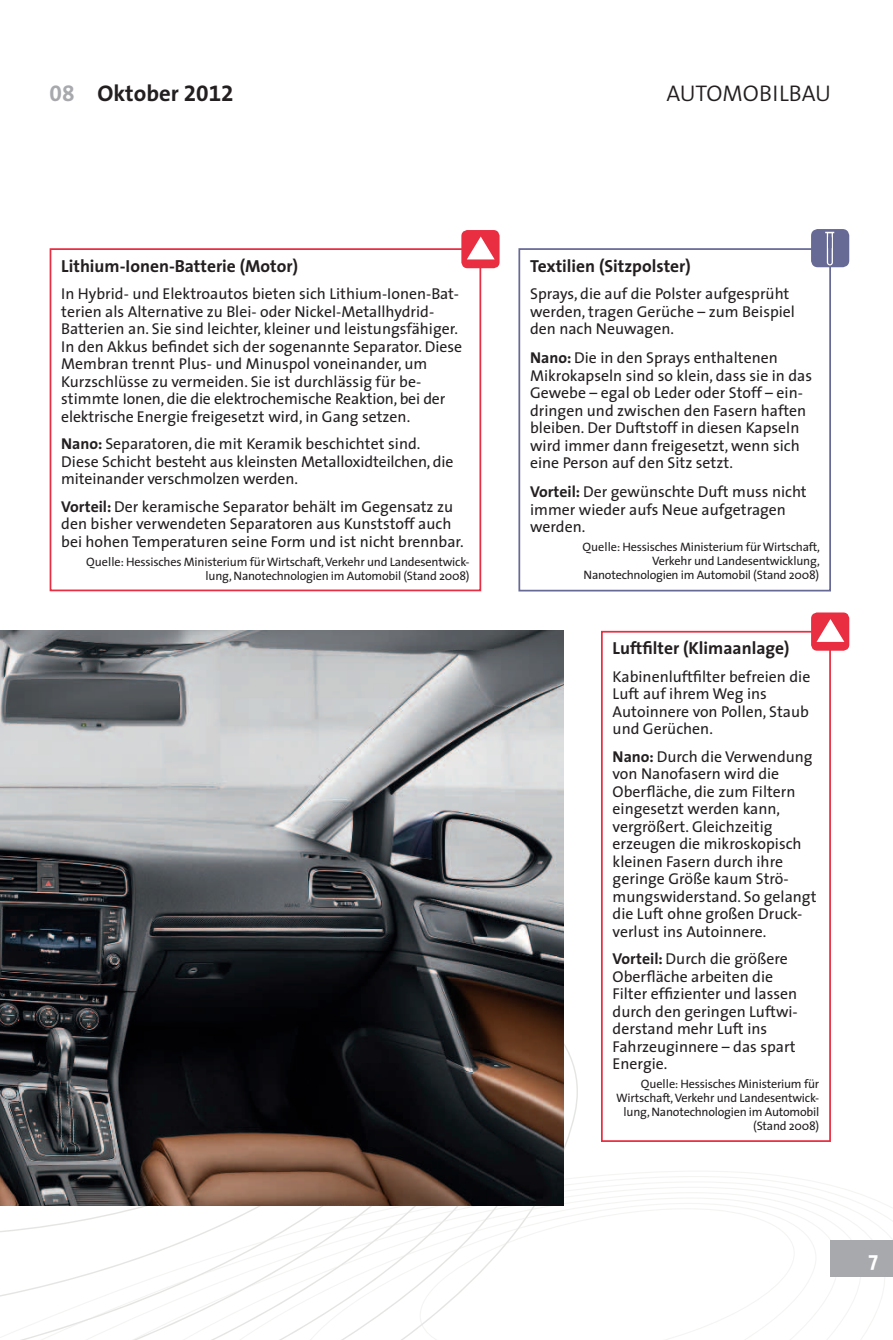
<style>
.page{position:relative;width:893px;height:1340px;background:#fff}
.page>*{position:absolute;margin:0;border:0;box-sizing:border-box;transform-origin:0 0}
.t1{font:700 22.75px "The Sans";color:#231f20}
.t2{font:300 22.75px "The Sans";color:#231f20}
.t3{font:700 21px "The Sans";color:#fff}
.t4{font:700 17.5px "The Sans";color:#231f20}
.t5{font:15.75px/17.5px "The Sans";color:#231f20}
.t6{font:12.25px/14px "The Sans";letter-spacing:-.015em;color:#231f20;text-align:right}
.s1{font-family:"The Sans Bold Expert";font-weight:400;color:#a8a9ad}
.s2{font-family:"The Sans Bold Expert";font-weight:400}
.s3{font-weight:700}
</style>
<div class="page">
<svg style="left:578px;top:1171px;width:315px;height:168px"></svg>
<svg style="left:0;top:925px;width:578px;height:414px"></svg>
<div style="left:831px;top:1240px;width:62px;height:36px;background:#a8a9ad"></div>
<img style="left:0;top:631px;width:563px;height:574px">
<div style="left:601px;top:631px;width:230px;height:510px;border:2px solid #e92e41"></div>
<div style="left:50px;top:248px;width:431px;height:343px;border:2px solid #e92e41"></div>
<div style="left:461px;top:230px;width:39px;height:38px;background:#e92e41;border-radius:6px"></div>
<svg style="left:467px;top:236px;width:28px;height:23px"></svg>
<div style="left:811px;top:612px;width:38px;height:38px;background:#e92e41;border-radius:6px"></div>
<svg style="left:816px;top:619px;width:28px;height:23px"></svg>
<div style="left:518px;top:248px;width:313px;height:343px;border:2px solid #676a95"></div>
<div style="left:811px;top:229px;width:38px;height:38px;background:#676a95;border-radius:7px"></div>
<svg style="left:825px;top:232px;width:9px;height:33px"></svg>
<svg style="left:828px;top:235px;width:4px;height:3px"></svg>
<svg style="left:828px;top:238px;width:4px;height:24px"></svg>
<h1 class="t1" style="left:50px;top:82px;width:186px"><span class="s1">08</span> Oktober <span class="s2">2012</span></h1>
<h1 class="t2" style="left:666px;top:85px;width:166px">AUTOMOBILBAU</h1>
<p class="t4" style="left:61px;top:257px;width:238px">Lithium-Ionen-Batterie (Motor)</p>
<p class="t5" style="left:61px;top:287px;width:402px">In Hybrid- und Elektroautos bieten sich Lithium-Ionen-Bat&shy;terien als Alternative zu Blei- oder Nickel-Metallhydrid-Batterien an. Sie sind leichter, kleiner und leistungs fähiger.<br>In den Akkus befindet sich der sogenannte Separator. Diese Membran trennt Plus- und Minuspol voneinander, um Kurzschlüsse zu vermeiden. Sie ist durchlässig für be&shy;stimmte Ionen, die die elektrochemische Reaktion, bei der elektrische Energie freigesetzt wird, in Gang setzen.</p>
<p class="t5" style="left:61px;top:437px;width:394px"><span class="s3">Nano:</span> Separatoren, die mit Keramik beschichtet sind.<br>Diese Schicht besteht aus kleinsten Metalloxidteilchen, die miteinander verschmolzen werden.</p>
<p class="t5" style="left:61px;top:499px;width:404px"><span class="s3">Vorteil:</span> Der keramische Separator behält im Gegensatz zu den bisher verwendeten Separatoren aus Kunststoff auch bei hohen Temperaturen seine Form und ist nicht brennbar.</p>
<p class="t6" style="left:86px;top:555px;width:385px">Quelle: Hessisches Ministerium für Wirtschaft, Verkehr und Landesentwick&shy;lung, Nanotechnologien im Automobil (Stand 2008)</p>
<p class="t4" style="left:530px;top:257px;width:162px">Textilien (Sitzpolster)</p>
<p class="t5" style="left:530px;top:287px;width:266px">Sprays, die auf die Polster aufgesprüht werden, tragen Gerüche – zum Beispiel den nach Neuwagen.</p>
<p class="t5" style="left:530px;top:350px;width:283px"><span class="s3">Nano:</span> Die in den Sprays enthaltenen Mikrokapseln sind so klein, dass sie in das Gewebe – egal ob Leder oder Stoff – ein&shy;dringen und zwischen den Fasern haften bleiben. Der Duftstoff in diesen Kapseln wird immer dann freigesetzt, wenn sich eine Person auf den Sitz setzt.</p>
<p class="t5" style="left:530px;top:484px;width:278px"><span class="s3">Vorteil:</span> Der gewünschte Duft muss nicht immer wieder aufs Neue aufgetragen werden.</p>
<p class="t6" style="left:583px;top:541px;width:239px">Quelle: Hessisches Ministerium für Wirtschaft,<br>Verkehr und Landesentwicklung,<br>Nanotechnologien im Automobil (Stand 2008)</p>
<p class="t4" style="left:613px;top:639px;width:178px">Luftfilter (Klimaanlage)</p>
<p class="t5" style="left:613px;top:669px;width:199px">Kabinenluftfilter befreien die<br>Luft auf ihrem Weg ins<br>Autoinnere von Pollen, Staub und Gerüchen.</p>
<p class="t5" style="left:613px;top:749px;width:205px"><span class="s3">Nano:</span> Durch die Verwendung von Nanofasern wird die<br>Oberfläche, die zum Filtern eingesetzt werden kann, vergrößert. Gleichzeitig erzeugen die mikroskopisch kleinen Fasern durch ihre geringe Größe kaum Strö&shy;mungswiderstand. So gelangt die Luft ohne großen Druck&shy;verlust ins Autoinnere.</p>
<p class="t5" style="left:613px;top:951px;width:187px"><span class="s3">Vorteil:</span> Durch die größere<br>Oberfläche arbeiten die<br>Filter effizienter und lassen durch den geringen Luftwi&shy;derstand mehr Luft ins<br>Fahrzeuginnere – das spart<br>Energie.</p>
<p class="t6" style="left:616px;top:1078px;width:205px">Quelle: Hessisches Ministerium für<br>Wirtschaft, Verkehr und Landesentwick&shy;lung, Nanotechnologien im Automobil (Stand 2008)</p>
<h2 class="t3" style="left:868px;top:1248px;width:11px">7</h2>
</div>
